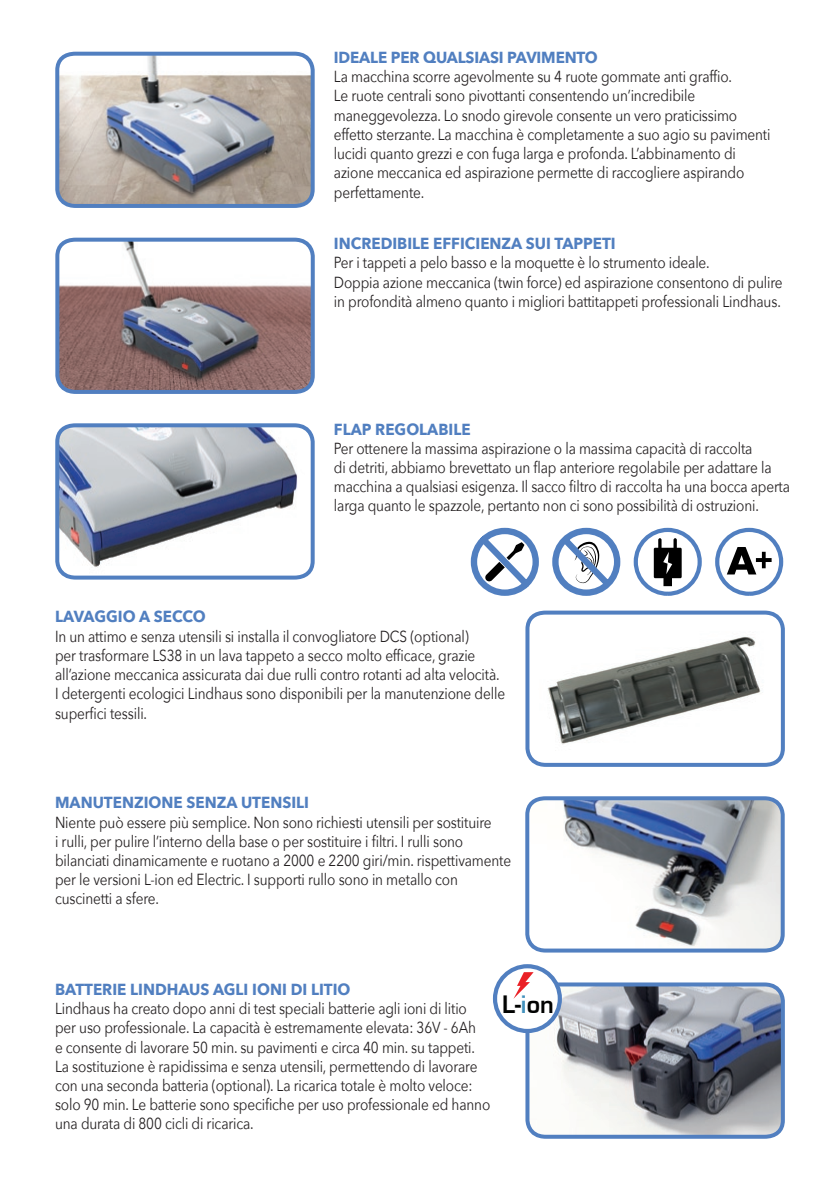
<style>
.page{position:relative;width:840px;height:1191px;background:#fff}
.page>*{position:absolute;margin:0;border:0;box-sizing:border-box;transform-origin:0 0}
.t1{font:700 26.2px "Eurostile";color:#010201}
.t2{font:16px/19.2px "Avenir Next";letter-spacing:-.01em;color:#231f20;scale:.85 1}
.t3{font:700 16px "Avenir Next";color:#517fc0;scale:.95 1}
.s1{color:#4392bd}
</style>
<div class="page">
<img style="left:530px;top:986px;width:252px;height:150px">
<div style="left:525px;top:982px;width:259px;height:156px;border:4px solid #517fc0;border-radius:18px"></div>
<img style="left:527px;top:800px;width:255px;height:149px">
<div style="left:525px;top:796px;width:259px;height:156px;border:4px solid #517fc0;border-radius:18px"></div>
<img style="left:57px;top:54px;width:255px;height:152px">
<div style="left:55px;top:52px;width:259px;height:156px;border:4px solid #517fc0;border-radius:18px"></div>
<img style="left:57px;top:427px;width:255px;height:150px">
<div style="left:55px;top:423px;width:259px;height:156px;border:4px solid #517fc0;border-radius:18px"></div>
<img style="left:530px;top:615px;width:252px;height:150px">
<div style="left:525px;top:610px;width:259px;height:157px;border:4px solid #517fc0;border-radius:18px"></div>
<img style="left:57px;top:240px;width:255px;height:152px">
<div style="left:55px;top:238px;width:259px;height:156px;border:4px solid #517fc0;border-radius:18px"></div>
<svg style="left:470px;top:527px;width:69px;height:69px"></svg>
<svg style="left:552px;top:527px;width:69px;height:69px"></svg>
<svg style="left:492px;top:964px;width:69px;height:69px"></svg>
<svg style="left:513px;top:972px;width:20px;height:26px"></svg>
<svg style="left:653px;top:538px;width:28px;height:48px"></svg>
<div style="left:633px;top:528px;width:68px;height:68px;border:4px solid #517fc0;border-radius:50%"></div>
<svg style="left:727px;top:547px;width:44px;height:27px"></svg>
<div style="left:714px;top:528px;width:68px;height:68px;border:4px solid #517fc0;border-radius:50%"></div>
<p class="t3" style="left:334px;top:44px;width:279px">IDEALE PER QUALSIASI PAVIMENTO</p>
<p class="t2" style="left:334px;top:66px;width:515px">La macchina scorre agevolmente su 4 ruote gommate anti graffio.<br>Le ruote centrali sono pivottanti consentendo un’incredibile maneggevolezza. Lo snodo girevole consente un vero praticissimo effetto sterzante. La macchina è completamente a suo agio su pavimenti lucidi quanto grezzi e con fuga larga e profonda. L’abbinamento di azione meccanica ed aspirazione permette di raccogliere aspirando perfettamente.</p>
<p class="t3" style="left:334px;top:230px;width:298px">INCREDIBILE EFFICIENZA SUI TAPPETI</p>
<p class="t2" style="left:334px;top:252px;width:529px">Per i tappeti a pelo basso e la moquette è lo strumento ideale.<br>Doppia azione meccanica (twin force) ed aspirazione consentono di pulire in profondità almeno quanto i migliori battitappeti professionali Lindhaus.</p>
<p class="t3" style="left:334px;top:415px;width:145px">FLAP REGOLABILE</p>
<p class="t2" style="left:334px;top:438px;width:538px">Per ottenere la massima aspirazione o la massima capacità di raccolta<br>di detriti, abbiamo brevettato un flap anteriore regolabile per adattare la macchina a qualsiasi esigenza. Il sacco filtro di raccolta ha una bocca aperta larga quanto le spazzole, pertanto non ci sono possibilità di ostruzioni.</p>
<p class="t3" style="left:55px;top:603px;width:160px">LAVAGGIO A SECCO</p>
<p class="t2" style="left:55px;top:626px;width:530px">In un attimo e senza utensili si installa il convogliatore DCS (optional)<br>per trasformare LS38 in un lava tappeto a secco molto efficace, grazie all’azione meccanica assicurata dai due rulli contro rotanti ad alta velocità.<br>I detergenti ecologici Lindhaus sono disponibili per la manutenzione delle superfici tessili.</p>
<p class="t3" style="left:55px;top:789px;width:269px">MANUTENZIONE SENZA UTENSILI</p>
<p class="t2" style="left:55px;top:811px;width:538px">Niente può essere più semplice. Non sono richiesti utensili per sostituire<br>i rulli, per pulire l’interno della base o per sostituire i filtri. I rulli sono bilanciati dinamicamente e ruotano a 2000 e 2200 giri/min. rispettivamente per le versioni L-ion ed Electric. I supporti rullo sono in metallo con cuscinetti a sfere.</p>
<p class="t3" style="left:55px;top:975px;width:312px">BATTERIE LINDHAUS AGLI IONI DI LITIO</p>
<p class="t2" style="left:55px;top:998px;width:513px">Lindhaus ha creato dopo anni di test speciali batterie agli ioni di litio per uso professionale. La capacità è estremamente elevata: 36V - 6Ah<br>e consente di lavorare 50 min. su pavimenti e circa 40 min. su tappeti.<br>La sostituzione è rapidissima e senza utensili, permettendo di lavorare con una seconda batteria (optional). La ricarica totale è molto veloce: solo 90 min. Le batterie sono specifiche per uso professionale ed hanno una durata di 800 cicli di ricarica.</p>
<h1 class="t1" style="left:502px;top:990px;width:53px">L-<span class="s1">i</span>on</h1>
</div>
